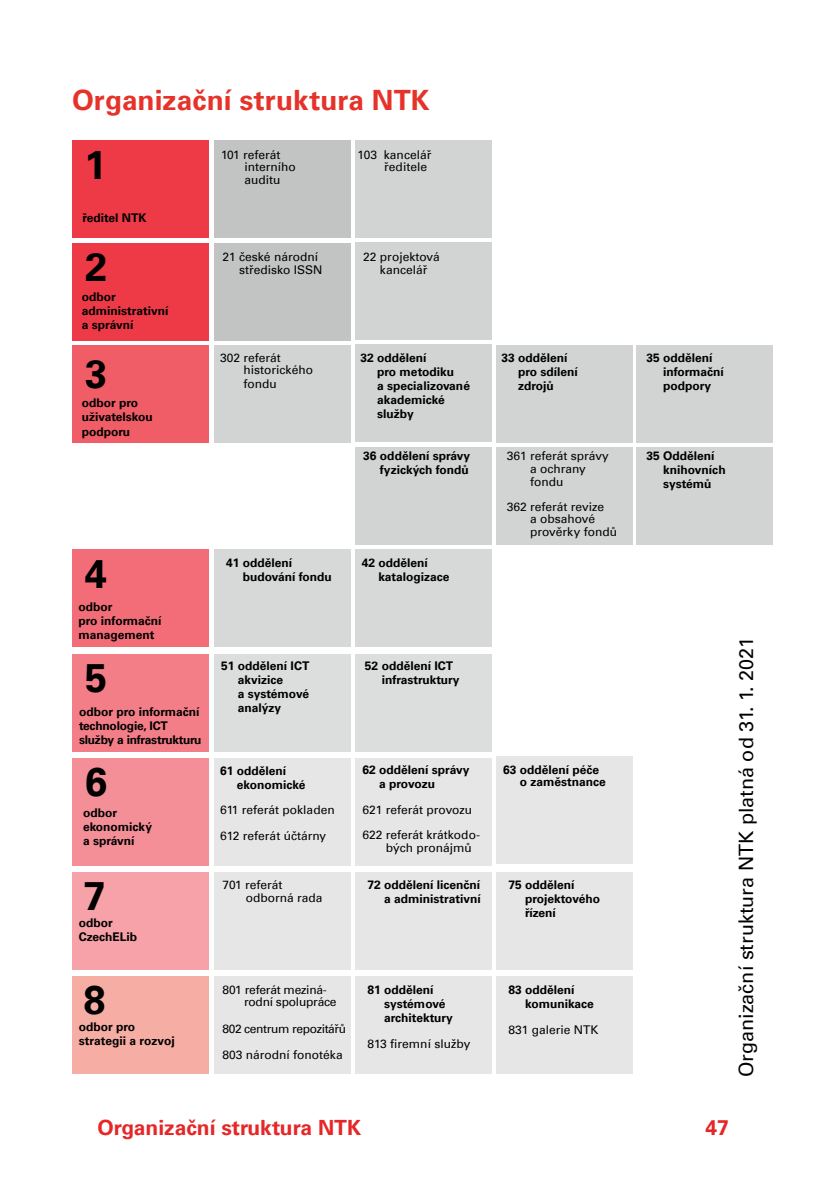
<style>
.page{position:relative;width:840px;height:1191px;background:#fff}
.page>*{position:absolute;margin:0;border:0;box-sizing:border-box;transform-origin:0 0}
.t1{font:700 39.6px "Univers Com 65";color:#000}
.t2{font:700 28px "Univers Com 65";letter-spacing:.005em;color:#e63329}
.t3{font:700 21px "Univers Com 65";color:#e52727}
.t4{font:19.8px "Univers Com 55 Roman";color:#000}
.t5{font:700 12px/14px "Univers Com 65";color:#000}
.t6{font:12px/12.6px "Univers Com 55 Roman";color:#000}
.t7{font:700 12px/14px "Univers Com 65";letter-spacing:-.02em;color:#000}
.t8{font:12px/25.2px "Univers Com 55 Roman";letter-spacing:-.03em;color:#000}
.t9{font:12px/12.6px "Univers Com 55 Roman";letter-spacing:-.02em;color:#000}
</style>
<div class="page">
<div style="left:214px;top:141px;width:136px;height:97px;background:#c2c4c4"></div>
<div style="left:214px;top:243px;width:136px;height:97px;background:#c2c4c4"></div>
<div style="left:355px;top:140px;width:136px;height:97px;background:#d2d4d4"></div>
<div style="left:355px;top:242px;width:136px;height:98px;background:#d2d4d4"></div>
<div style="left:72px;top:345px;width:136px;height:97px;background:#f05d67"></div>
<div style="left:72px;top:243px;width:136px;height:97px;background:#ee3a47"></div>
<div style="left:214px;top:345px;width:136px;height:97px;background:#d2d4d4"></div>
<div style="left:355px;top:345px;width:136px;height:97px;background:#d2d4d4"></div>
<div style="left:496px;top:345px;width:136px;height:97px;background:#d2d4d4"></div>
<div style="left:636px;top:345px;width:136px;height:97px;background:#d2d4d4"></div>
<div style="left:496px;top:447px;width:136px;height:97px;background:#d2d4d4"></div>
<div style="left:636px;top:447px;width:136px;height:98px;background:#d2d4d4"></div>
<div style="left:355px;top:447px;width:136px;height:98px;background:#d2d4d4"></div>
<div style="left:72px;top:549px;width:136px;height:98px;background:#f26d77"></div>
<div style="left:214px;top:549px;width:136px;height:98px;background:#d7d9d9"></div>
<div style="left:355px;top:549px;width:136px;height:98px;background:#d7d9d9"></div>
<div style="left:72px;top:653px;width:136px;height:98px;background:#f37e87"></div>
<div style="left:214px;top:653px;width:136px;height:98px;background:#dcdede"></div>
<div style="left:355px;top:654px;width:136px;height:97px;background:#dcdede"></div>
<div style="left:72px;top:758px;width:136px;height:107px;background:#f48f98"></div>
<div style="left:214px;top:758px;width:136px;height:107px;background:#e6e6e6"></div>
<div style="left:355px;top:758px;width:136px;height:108px;background:#e6e6e6"></div>
<div style="left:496px;top:756px;width:136px;height:107px;background:#e6e6e6"></div>
<div style="left:72px;top:872px;width:136px;height:97px;background:#f6a2a8"></div>
<div style="left:72px;top:976px;width:136px;height:98px;background:#f6ada4"></div>
<div style="left:214px;top:872px;width:136px;height:97px;background:#e6e6e6"></div>
<div style="left:214px;top:976px;width:136px;height:98px;background:#e6e6e6"></div>
<div style="left:355px;top:872px;width:136px;height:97px;background:#e6e6e6"></div>
<div style="left:355px;top:976px;width:136px;height:98px;background:#e6e6e6"></div>
<div style="left:496px;top:872px;width:136px;height:97px;background:#e6e6e6"></div>
<div style="left:496px;top:976px;width:136px;height:98px;background:#e6e6e6"></div>
<div style="left:72px;top:141px;width:136px;height:97px;background:#ee3a47"></div>
<h2 class="t2" style="left:72px;top:84px;width:359px">Organizační struktura NTK</h2>
<h1 class="t1" style="left:85px;top:142px;width:24px">1</h1>
<p class="t5" style="left:82px;top:211px;width:66px">ředitel NTK</p>
<h1 class="t1" style="left:85px;top:243px;width:24px">2</h1>
<p class="t5" style="left:82px;top:290px;width:88px">odbor administrativní a správní</p>
<h1 class="t1" style="left:85px;top:350px;width:24px">3</h1>
<p class="t5" style="left:82px;top:396px;width:72px">odbor pro uživatelskou podporu</p>
<h1 class="t1" style="left:85px;top:550px;width:24px">4</h1>
<p class="t5" style="left:78px;top:600px;width:84px">odbor<br>pro informační management</p>
<h1 class="t1" style="left:85px;top:654px;width:24px">5</h1>
<p class="t7" style="left:79px;top:705px;width:124px">odbor pro informační technologie, ICT služby a infrastrukturu</p>
<h1 class="t1" style="left:85px;top:758px;width:24px">6</h1>
<p class="t5" style="left:83px;top:806px;width:70px">odbor ekonomický a správní</p>
<h1 class="t1" style="left:83px;top:872px;width:24px">7</h1>
<p class="t5" style="left:79px;top:915px;width:60px">odbor<br>CzechELib</p>
<h1 class="t1" style="left:83px;top:976px;width:24px">8</h1>
<p class="t5" style="left:79px;top:1019px;width:98px">odbor pro strategii a rozvoj</p>
<p class="t6" style="left:244px;top:148px;width:53px;text-indent:-23px">101 referát interního auditu</p>
<p class="t6" style="left:239px;top:251px;width:85px;text-indent:-17px">21 české národní středisko ISSN</p>
<p class="t6" style="left:384px;top:148px;width:49px;text-indent:-27px">103 kancelář ředitele</p>
<p class="t6" style="left:363px;top:251px;width:78px;text-align:center">22 projektová kancelář</p>
<p class="t6" style="left:243px;top:351px;width:71px;text-indent:-23px">302 referát historického</p>
<p class="t6" style="left:243px;top:378px;width:35px">fondu</p>
<p class="t5" style="left:243px;top:556px;width:91px;text-indent:-17px">41 oddělení budování fondu</p>
<p class="t5" style="left:377px;top:350px;width:94px;text-indent:-17px">32 oddělení<br>pro metodiku<br>a specializované akademické služby</p>
<p class="t5" style="left:518px;top:350px;width:61px;text-indent:-17px">33 oddělení pro sdílení zdrojů</p>
<p class="t5" style="left:662px;top:350px;width:62px;text-indent:-17px">35 oddělení informační podpory</p>
<p class="t6" style="left:529px;top:450px;width:80px;text-indent:-23px">361 referát správy a ochrany fondu</p>
<p class="t6" style="left:529px;top:500px;width:88px;text-indent:-23px">362 referát revize<br>a obsahové prověrky fondů</p>
<p class="t5" style="left:662px;top:449px;width:64px;text-indent:-17px">35 Oddělení knihovních systémů</p>
<p class="t5" style="left:363px;top:449px;width:108px;text-align:right">36 oddělení správy fyzických fondů</p>
<p class="t5" style="left:378px;top:556px;width:73px;text-indent:-17px">42 oddělení katalogizace</p>
<p class="t5" style="left:238px;top:658px;width:73px;text-indent:-17px">51 oddělení ICT akvizice<br>a systémové analýzy</p>
<p class="t5" style="left:381px;top:658px;width:79px;text-indent:-17px">52 oddělení ICT infrastruktury</p>
<p class="t5" style="left:237px;top:764px;width:70px;text-indent:-17px">61 oddělení ekonomické</p>
<p class="t6" style="left:220px;top:797px;width:116px;line-height:25.2px">611 referát pokladen<br>612 referát účtárny</p>
<p class="t6" style="left:245px;top:879px;width:78px;text-indent:-23px">701 referát odborná rada</p>
<p class="t5" style="left:379px;top:762px;width:92px;text-indent:-17px">62 oddělení správy a provozu</p>
<p class="t6" style="left:362px;top:797px;width:119px;line-height:25.2px">621 referát provozu<br>622 referát krátkodo-</p>
<p class="t6" style="left:385px;top:841px;width:88px">bých pronájmů</p>
<p class="t5" style="left:367px;top:878px;width:115px;text-align:right">72 oddělení licenční a administrativní</p>
<p class="t5" style="left:519px;top:763px;width:88px;line-height:12.6px;text-indent:-17px">63 oddělení péče o zaměstnance</p>
<p class="t5" style="left:525px;top:878px;width:76px;text-indent:-17px">75 oddělení projektového řízení</p>
<p class="t9" style="left:244px;top:983px;width:94px;text-indent:-22px">801 referát meziná&shy;rodní spolupráce</p>
<p class="t8" style="left:222px;top:1016px;width:125px">802 centrum repozitářů<br>803 národní fonotéka</p>
<p class="t5" style="left:384px;top:982px;width:70px;text-indent:-17px">81 oddělení systémové architektury</p>
<p class="t6" style="left:367px;top:1038px;width:104px">813 firemní služby</p>
<p class="t5" style="left:525px;top:982px;width:70px;text-indent:-17px">83 oddělení komunikace</p>
<p class="t6" style="left:508px;top:1024px;width:91px">831 galerie NTK</p>
<h3 class="t4" style="left:733px;top:1077px;width:442px;rotate:-90deg">Organizační struktura NTK platná od 31. 1. 2021</h3>
<h3 class="t3" style="left:97px;top:1115px;width:265px">Organizační struktura NTK</h3>
<h3 class="t3" style="left:705px;top:1115px;width:25px">47</h3>
</div>
